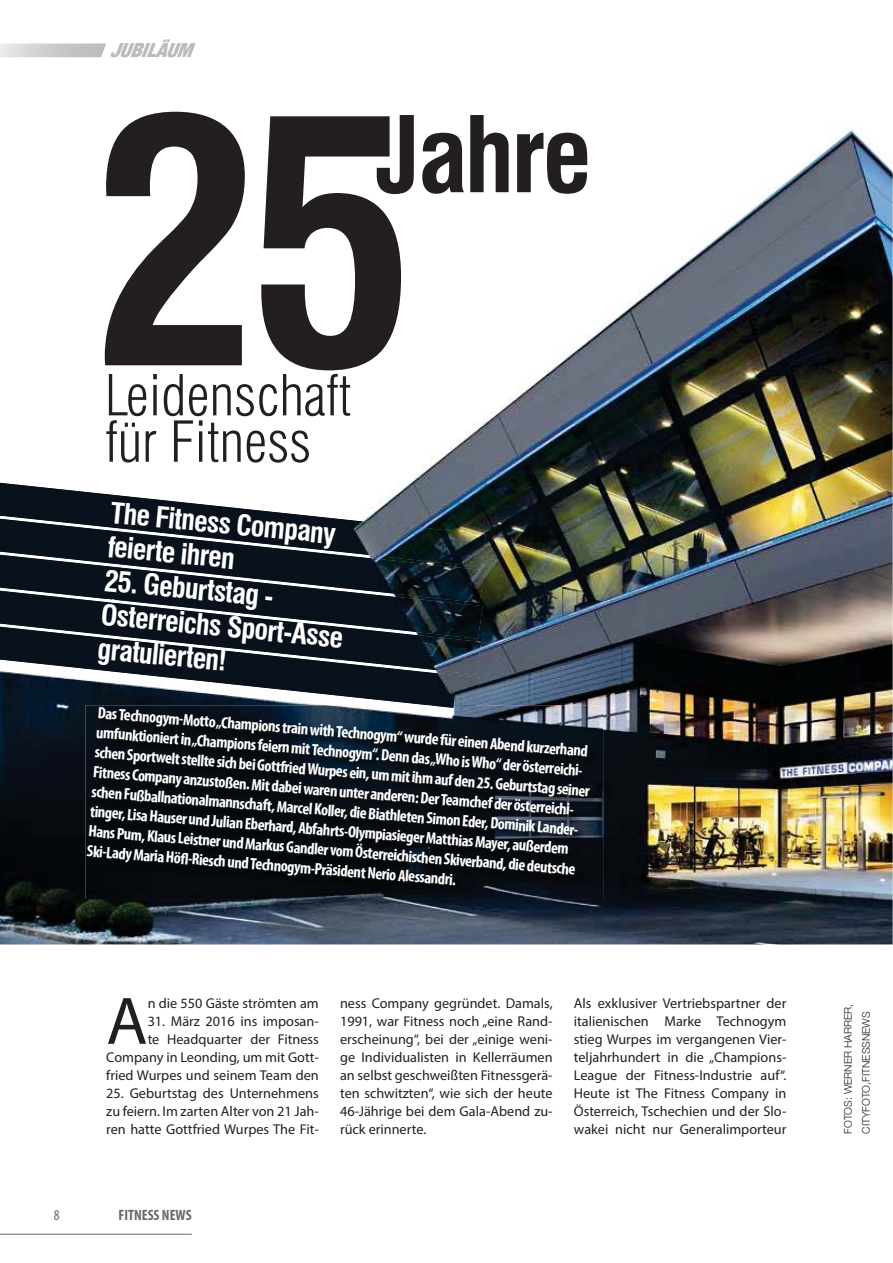
<style>
.page{position:relative;width:893px;height:1263px;background:#fff}
.page>*{position:absolute;margin:0;border:0;box-sizing:border-box;transform-origin:0 0}
.t1{font:700 condensed 335.1px "Swiss 721 BT";color:#231f20}
.t2{font:700 condensed 102.6px "Swiss 721 BT";letter-spacing:-.03em;color:#231f20}
.t3{font:67.65px "Myriad Pro";color:#231f20}
.t4{font:300 condensed 55.5px/46.3px "Swiss 721 BT";color:#231f20}
.t5{font:700 condensed 28.5px/34.3px "Swiss 721 BT";color:#fff}
.t6{font:italic 900 condensed 19.35px "Helvetica Neue";color:#bbb}
.t7{font:700 condensed 16.5px/19.8px "Myriad Pro";color:#fff}
.t8{font:700 condensed 15px "Myriad Pro";color:#6a6968}
.t9{font:condensed 15px "Myriad Pro";color:#6a6968}
.t10{font:14.25px/18px "Myriad Pro";color:#231f20;text-align:justify}
.t11{font:300 10.5px/18px "Helvetica Neue";color:#231f20}
</style>
<div class="page">
<hr style="left:0;top:1234px;width:192px;height:1px;background:#6a6968">
<svg style="left:0;top:44px;width:106px;height:2px"></svg>
<img style="left:0;top:46px;width:105px;height:11px">
<img style="left:0;top:130px;width:893px;height:814px">
<img style="left:0;top:483px;width:486px;height:84px">
<img style="left:0;top:519px;width:484px;height:84px">
<img style="left:0;top:555px;width:482px;height:84px">
<img style="left:0;top:591px;width:481px;height:83px">
<img style="left:0;top:627px;width:479px;height:78px">
<img style="left:85px;top:705px;width:518px;height:194px">
<img style="left:428px;top:705px;width:47px;height:5px">
<h3 class="t6" style="left:110px;top:39px;width:92px">JUBILÄUM</h3>
<h1 class="t1" style="left:91px;top:43px;width:327px">25</h1>
<h3 class="t4" style="left:105px;top:372px;width:248px">Leidenschaft für Fitness</h3>
<h3 class="t5" style="left:113px;top:494px;width:227px;rotate:6deg">The Fitness Company feierte ihren</h3>
<h3 class="t5" style="left:106px;top:562px;width:245px;rotate:6deg">25. Geburtstag -<br>Österreichs Sport-Asse gratulierten!</h3>
<p class="t7" style="left:99px;top:702px;width:498px;rotate:5deg">Das Technogym-Motto „Champions train with Technogym“ wurde für einen Abend kurzerhand umfunktioniert in „Champions feiern mit Technogym“. Denn das „Who is Who“ der österreichi&shy;schen Sportwelt stellte sich bei Gottfried Wurpes ein, um mit ihm auf den 25. Geburtstag seiner Fitness Company anzustoßen. Mit dabei waren unter anderen: Der Teamchef der österreichi&shy;schen Fußballnationalmannschaft, Marcel Koller, die Biathleten Simon Eder, Dominik Lander&shy;tinger, Lisa Hauser und Julian Eberhard, Abfahrts-Olympiasieger Matthias Mayer, außerdem Hans Pum, Klaus Leistner und Markus Gandler vom Österreichischen Skiverband, die deutsche Ski-Lady Maria Höfl -Riesch und Technogym-Präsident Nerio Alessandri.</p>
<h2 class="t2" style="left:375px;top:94px;width:218px">Jahre</h2>
<h3 class="t3" style="left:106px;top:995px;width:43px">A</h3>
<p class="t10" style="left:148px;top:995px;width:173px">n die 550 Gäste strömten am</p>
<p class="t10" style="left:106px;top:1013px;width:214px;text-align:right">31. März 2016 ins imposan-<br>te Headquarter der Fitness<br>Company in Leonding, um mit Gott&shy;fried Wurpes und seinem Team den</p>
<p class="t10" style="left:106px;top:1085px;width:214px">25. Geburtstag des Unternehmens zu feiern. Im zarten Alter von 21 Jah&shy;ren hatte Gottfried Wurpes The Fit-</p>
<p class="t10" style="left:340px;top:995px;width:214px">ness Company gegründet. Damals, 1991, war Fitness noch „eine Rand&shy;erscheinung“, bei der „einige weni&shy;ge Individualisten in Kellerräumen an selbst geschweißten Fitnessgerä&shy;ten schwitzten“, wie sich der heute 46-Jährige bei dem Gala-Abend zu&shy;rück erinnerte.</p>
<p class="t10" style="left:574px;top:995px;width:214px">Als exklusiver Vertriebspartner der italienischen Marke Technogym stieg Wurpes im vergangenen Vier&shy;teljahrhundert in die „Champions-League der Fitness-Industrie auf“.<br>Heute ist The Fitness Company in Österreich, Tschechien und der Slo&shy;wakei nicht nur Generalimporteur</p>
<p class="t9" style="left:54px;top:1206px;width:7px">8</p>
<p class="t8" style="left:119px;top:1209px;width:75px">FITNESS NEWS</p>
<p class="t11" style="left:839px;top:1134px;width:131px;rotate:-90deg">FOTOS: WERNER HARRER,<br>CITYFOTO,FITNESSNEWS</p>
</div>
